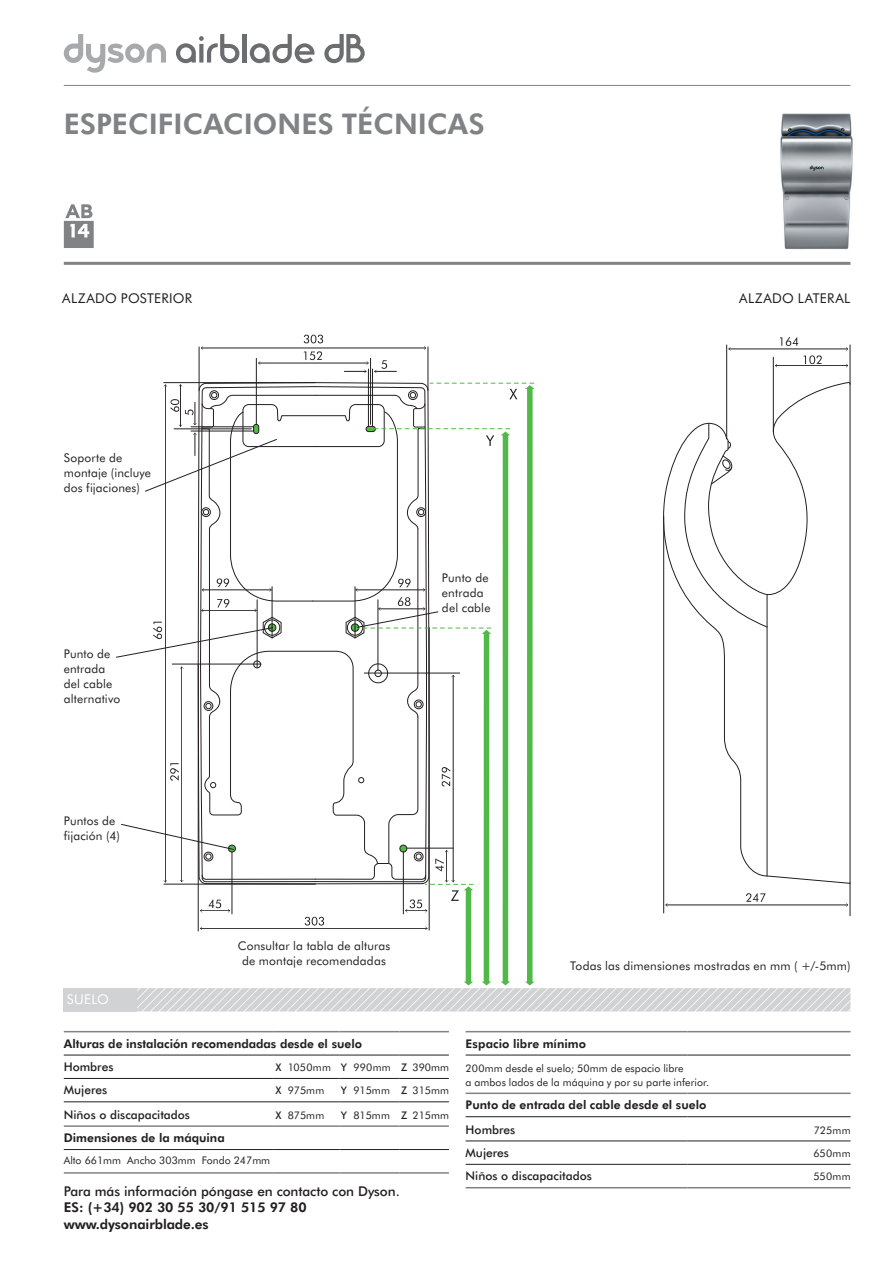
<style>
.page{position:relative;width:893px;height:1263px;background:#fff}
.page>*{position:absolute;margin:0;border:0;box-sizing:border-box;transform-origin:0 0}
.t1{font:800 28.5px "Futura BT";letter-spacing:.005em;color:#808285}
.t2{font:800 13.5px/16.5px "Futura BT";letter-spacing:-.005em;color:#231f20}
.t3{font:500 13.5px "Futura BT";letter-spacing:-.005em;color:#231f20}
.t4{font:13.5px "Futura BT";letter-spacing:.03em;color:#231f20}
.t5{font:13.5px "Futura BT";letter-spacing:.015em;color:#fff}
.t6{font:12px/15px "Futura BT";letter-spacing:.015em;color:#231f20}
.t7{font:800 12px "Futura BT";color:#231f20}
.t8{font:500 12px "Futura BT";color:#231f20}
.t9{font:10.5px/14.2px "Futura BT";letter-spacing:.005em;color:#231f20}
.s1{font-weight:500}
</style>
<div class="page">
<hr style="left:164px;top:382px;width:151px;height:1px;background:#231f20">
<hr style="left:199px;top:347px;width:1px;height:43px;background:#231f20">
<hr style="left:256px;top:358px;width:1px;height:66px;background:#231f20">
<hr style="left:370px;top:358px;width:1px;height:66px;background:#231f20">
<hr style="left:368px;top:369px;width:1px;height:57px;background:#231f20">
<hr style="left:372px;top:369px;width:1px;height:57px;background:#231f20">
<hr style="left:428px;top:347px;width:1px;height:43px;background:#231f20">
<hr style="left:201px;top:348px;width:225px;height:1px;background:#231f20">
<hr style="left:259px;top:363px;width:109px;height:1px;background:#231f20">
<svg style="left:304px;top:351px;width:18px;height:9px"></svg>
<svg style="left:304px;top:335px;width:19px;height:8px"></svg>
<svg style="left:344px;top:360px;width:52px;height:13px"></svg>
<div style="left:64px;top:988px;width:73px;height:23px;background:#d1d2d4"></div>
<hr style="left:64px;top:262px;width:786px;height:3px;background:#808285">
<hr style="left:64px;top:85px;width:786px;height:1px;background:#808285">
<img style="left:780px;top:113px;width:73px;height:137px">
<hr style="left:64px;top:1055px;width:210px;height:1px;background:#231f20">
<hr style="left:274px;top:1055px;width:65px;height:1px;background:#231f20">
<hr style="left:339px;top:1055px;width:61px;height:1px;background:#231f20">
<hr style="left:400px;top:1055px;width:49px;height:1px;background:#231f20">
<hr style="left:64px;top:1078px;width:210px;height:1px;background:#231f20">
<hr style="left:274px;top:1078px;width:65px;height:1px;background:#231f20">
<hr style="left:339px;top:1078px;width:61px;height:1px;background:#231f20">
<hr style="left:400px;top:1078px;width:49px;height:1px;background:#231f20">
<hr style="left:64px;top:1101px;width:210px;height:1px;background:#231f20">
<hr style="left:274px;top:1101px;width:65px;height:1px;background:#231f20">
<hr style="left:339px;top:1101px;width:61px;height:1px;background:#231f20">
<hr style="left:400px;top:1101px;width:49px;height:1px;background:#231f20">
<hr style="left:64px;top:1031px;width:210px;height:1px;background:#808285">
<hr style="left:274px;top:1031px;width:65px;height:1px;background:#808285">
<hr style="left:339px;top:1031px;width:61px;height:1px;background:#808285">
<hr style="left:400px;top:1031px;width:49px;height:1px;background:#808285">
<hr style="left:64px;top:1125px;width:210px;height:2px;background:#808285">
<hr style="left:274px;top:1125px;width:65px;height:2px;background:#808285">
<hr style="left:339px;top:1125px;width:61px;height:2px;background:#808285">
<hr style="left:400px;top:1125px;width:49px;height:2px;background:#808285">
<hr style="left:64px;top:1172px;width:210px;height:2px;background:#808285">
<hr style="left:274px;top:1172px;width:65px;height:2px;background:#808285">
<hr style="left:339px;top:1172px;width:61px;height:2px;background:#808285">
<hr style="left:400px;top:1172px;width:49px;height:2px;background:#808285">
<hr style="left:64px;top:1149px;width:210px;height:1px;background:#231f20">
<hr style="left:274px;top:1149px;width:65px;height:1px;background:#231f20">
<hr style="left:339px;top:1149px;width:61px;height:1px;background:#231f20">
<hr style="left:400px;top:1149px;width:49px;height:1px;background:#231f20">
<hr style="left:466px;top:1055px;width:221px;height:1px;background:#231f20">
<hr style="left:687px;top:1055px;width:164px;height:1px;background:#231f20">
<hr style="left:466px;top:1031px;width:221px;height:1px;background:#808285">
<hr style="left:687px;top:1031px;width:164px;height:1px;background:#808285">
<hr style="left:466px;top:1092px;width:221px;height:2px;background:#808285">
<hr style="left:687px;top:1092px;width:164px;height:2px;background:#808285">
<hr style="left:466px;top:1187px;width:221px;height:1px;background:#808285">
<hr style="left:466px;top:1164px;width:221px;height:1px;background:#231f20">
<hr style="left:466px;top:1116px;width:221px;height:1px;background:#231f20">
<hr style="left:687px;top:1116px;width:164px;height:1px;background:#231f20">
<hr style="left:466px;top:1141px;width:221px;height:1px;background:#231f20">
<hr style="left:687px;top:1141px;width:164px;height:1px;background:#231f20">
<hr style="left:687px;top:1164px;width:164px;height:1px;background:#231f20">
<hr style="left:687px;top:1187px;width:164px;height:1px;background:#808285">
<hr style="left:850px;top:345px;width:1px;height:39px;background:#231f20">
<hr style="left:726px;top:345px;width:1px;height:94px;background:#231f20">
<hr style="left:729px;top:349px;width:119px;height:1px;background:#231f20">
<svg style="left:780px;top:337px;width:18px;height:9px"></svg>
<hr style="left:850px;top:883px;width:1px;height:33px;background:#231f20">
<svg style="left:116px;top:383px;width:734px;height:628px"></svg>
<hr style="left:773px;top:357px;width:1px;height:75px;background:#231f20">
<hr style="left:775px;top:365px;width:73px;height:1px;background:#231f20">
<svg style="left:803px;top:355px;width:19px;height:9px"></svg>
<svg style="left:64px;top:204px;width:30px;height:44px"></svg>
<svg style="left:64px;top:34px;width:102px;height:39px"></svg>
<svg style="left:176px;top:34px;width:63px;height:29px"></svg>
<div style="left:242px;top:34px;width:5px;height:29px;background:#6c6d70"></div>
<svg style="left:250px;top:34px;width:65px;height:29px"></svg>
<svg style="left:324px;top:34px;width:41px;height:29px"></svg>
<p class="t1" style="left:64px;top:104px;width:422px">ESPECIFICACIONES TÉCNICAS</p>
<p class="t4" style="left:62px;top:289px;width:131px">ALZADO POSTERIOR</p>
<p class="t4" style="left:739px;top:289px;width:113px">ALZADO LATERAL</p>
<p class="t6" style="left:64px;top:449px;width:89px">Soporte de montaje (incluye dos fijaciones)</p>
<p class="t6" style="left:64px;top:646px;width:58px">Punto de entrada del cable alternativo</p>
<p class="t6" style="left:64px;top:813px;width:58px">Puntos de fijación (4)</p>
<p class="t5" style="left:67px;top:990px;width:44px">SUELO</p>
<p class="t6" style="left:442px;top:570px;width:50px">Punto de entrada del cable</p>
<p class="t6" style="left:238px;top:937px;width:154px;text-align:center">Consultar la tabla de alturas de montaje recomendadas</p>
<p class="t6" style="left:570px;top:958px;width:282px">Todas las dimensiones mostradas en mm ( +/-5mm)</p>
<p class="t7" style="left:64px;top:1035px;width:300px">Alturas de instalación recomendadas desde el suelo</p>
<p class="t8" style="left:64px;top:1059px;width:51px">Hombres</p>
<p class="t9" style="left:275px;top:1060px;width:57px"><span class="s1">X</span> 1050mm</p>
<p class="t9" style="left:341px;top:1060px;width:51px"><span class="s1">Y</span> 990mm</p>
<p class="t9" style="left:401px;top:1060px;width:49px"><span class="s1">Z</span> 390mm</p>
<p class="t8" style="left:64px;top:1082px;width:45px">Mujeres</p>
<p class="t9" style="left:275px;top:1083px;width:50px"><span class="s1">X</span> 975mm</p>
<p class="t9" style="left:341px;top:1083px;width:51px"><span class="s1">Y</span> 915mm</p>
<p class="t9" style="left:401px;top:1083px;width:49px"><span class="s1">Z</span> 315mm</p>
<p class="t8" style="left:64px;top:1107px;width:128px">Niños o discapacitados</p>
<p class="t9" style="left:275px;top:1107px;width:50px"><span class="s1">X</span> 875mm</p>
<p class="t9" style="left:341px;top:1107px;width:51px"><span class="s1">Y</span> 815mm</p>
<p class="t9" style="left:401px;top:1107px;width:49px"><span class="s1">Z</span> 215mm</p>
<p class="t7" style="left:64px;top:1129px;width:162px">Dimensiones de la máquina</p>
<p class="t9" style="left:64px;top:1153px;width:208px">Alto 661mm Ancho 303mm Fondo 247mm</p>
<p class="t3" style="left:64px;top:1182px;width:337px">Para más información póngase en contacto con Dyson.</p>
<p class="t2" style="left:64px;top:1199px;width:244px">ES: (+34) 902 30 55 30/91 515 97 80 www.dysonairblade.es</p>
<p class="t7" style="left:466px;top:1035px;width:122px">Espacio libre mínimo</p>
<p class="t9" style="left:466px;top:1060px;width:245px">200mm desde el suelo; 50mm de espacio libre<br>a ambos lados de la máquina y por su parte inferior.</p>
<p class="t7" style="left:466px;top:1097px;width:242px">Punto de entrada del cable desde el suelo</p>
<p class="t8" style="left:466px;top:1121px;width:51px">Hombres</p>
<p class="t9" style="left:814px;top:1122px;width:38px">725mm</p>
<p class="t8" style="left:466px;top:1145px;width:45px">Mujeres</p>
<p class="t9" style="left:813px;top:1146px;width:39px">650mm</p>
<p class="t8" style="left:466px;top:1168px;width:128px">Niños o discapacitados</p>
<p class="t9" style="left:813px;top:1169px;width:39px">550mm</p>
</div>
